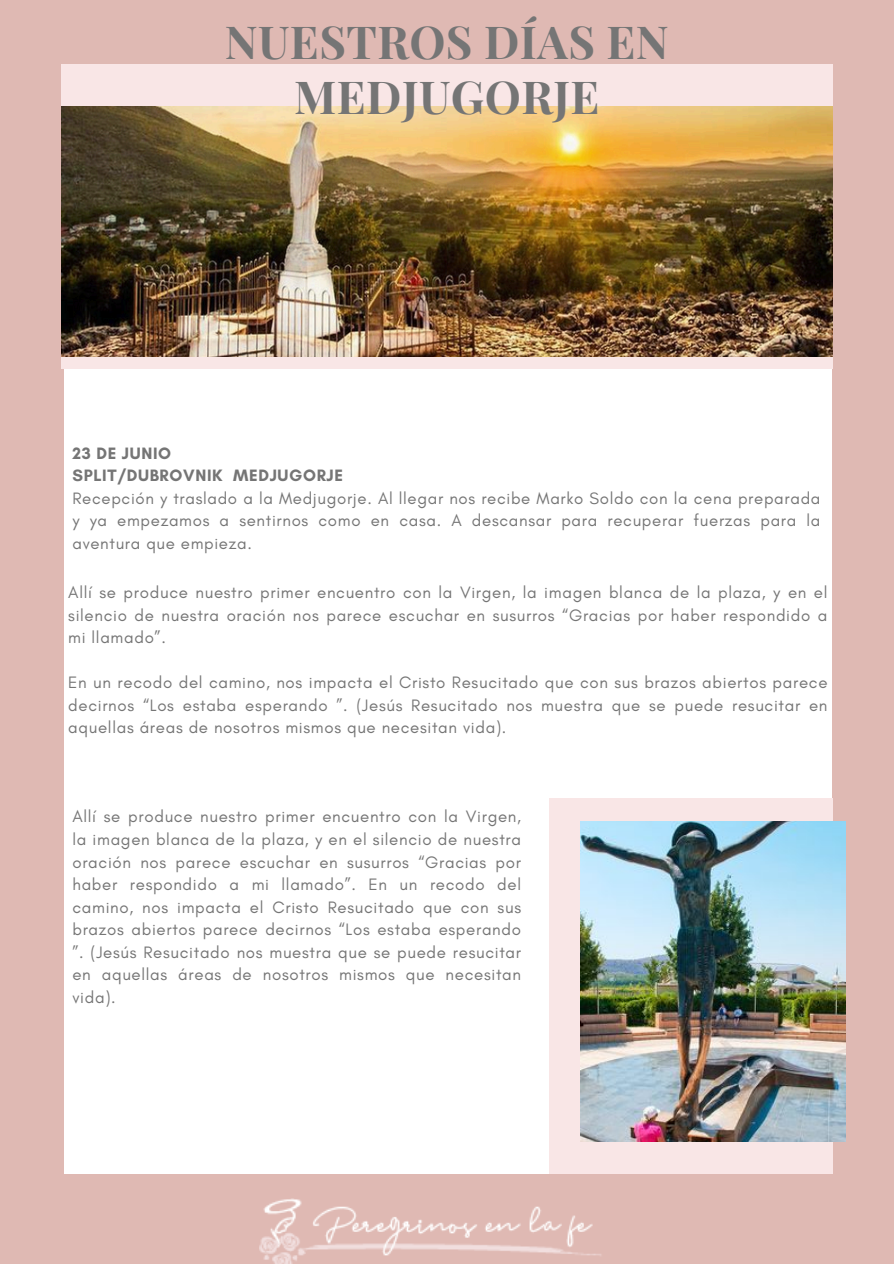
<style>
.page{position:relative;width:894px;height:1264px;background:#fff}
.page>*{position:absolute;margin:0;border:0;box-sizing:border-box;transform-origin:0 0}
.t1{font:700 45.6px/55.2px "Playfair Display";letter-spacing:.01em;color:#757575;text-align:center}
.t2{font:16.8px/22.5px "Glacial Indifference";letter-spacing:.04em;color:#757575;text-align:justify}
.t3{font:700 16.8px "Glacial Indifference";letter-spacing:.04em;color:#757575}
</style>
<div class="page">
<div style="left:0;top:0;width:893px;height:1263px;background:#dfb9b3"></div>
<div style="left:64px;top:369px;width:767px;height:804px;background:#fff"></div>
<img style="left:259px;top:1198px;width:342px;height:65px">
<div style="left:61px;top:65px;width:771px;height:304px;background:#f9e6e6"></div>
<img style="left:61px;top:107px;width:771px;height:249px">
<div style="left:549px;top:798px;width:283px;height:375px;background:#f9e6e6"></div>
<img style="left:580px;top:821px;width:265px;height:320px">
<p class="t1" style="left:225px;top:12px;width:445px">NUESTROS DÍAS EN<br>MEDJUGORJE</p>
<p class="t3" style="left:72px;top:443px;width:100px">23 DE JUNIO</p>
<p class="t3" style="left:72px;top:465px;width:272px">SPLIT/DUBROVNIK MEDJUGORJE</p>
<p class="t2" style="left:72px;top:486px;width:749px">Recepción y traslado a la Medjugorje. Al llegar nos recibe Marko Soldo con la cena preparada y ya empezamos a sentirnos como en casa. A descansar para recuperar fuerzas para la aventura que empieza.</p>
<p class="t2" style="left:68px;top:581px;width:760px">Allí se produce nuestro primer encuentro con la Virgen, la imagen blanca de la plaza, y en el silencio de nuestra oración nos parece escuchar en susurros “Gracias por haber respondido a mi llamado”.</p>
<p class="t2" style="left:68px;top:671px;width:760px">En un recodo del camino, nos impacta el Cristo Resucitado que con sus brazos abiertos parece decirnos “Los estaba esperando ”. (Jesús Resucitado nos muestra que se puede resucitar en aquellas áreas de nosotros mismos que necesitan vida).</p>
<p class="t2" style="left:72px;top:805px;width:450px">Allí se produce nuestro primer encuentro con la Virgen, la imagen blanca de la plaza, y en el silencio de nuestra oración nos parece escuchar en susurros “Gracias por haber respondido a mi llamado”. En un recodo del camino, nos impacta el Cristo Resucitado que con sus brazos abiertos parece decirnos “Los estaba esperando ”. (Jesús Resucitado nos muestra que se puede resucitar en aquellas áreas de nosotros mismos que necesitan vida).</p>
</div>
